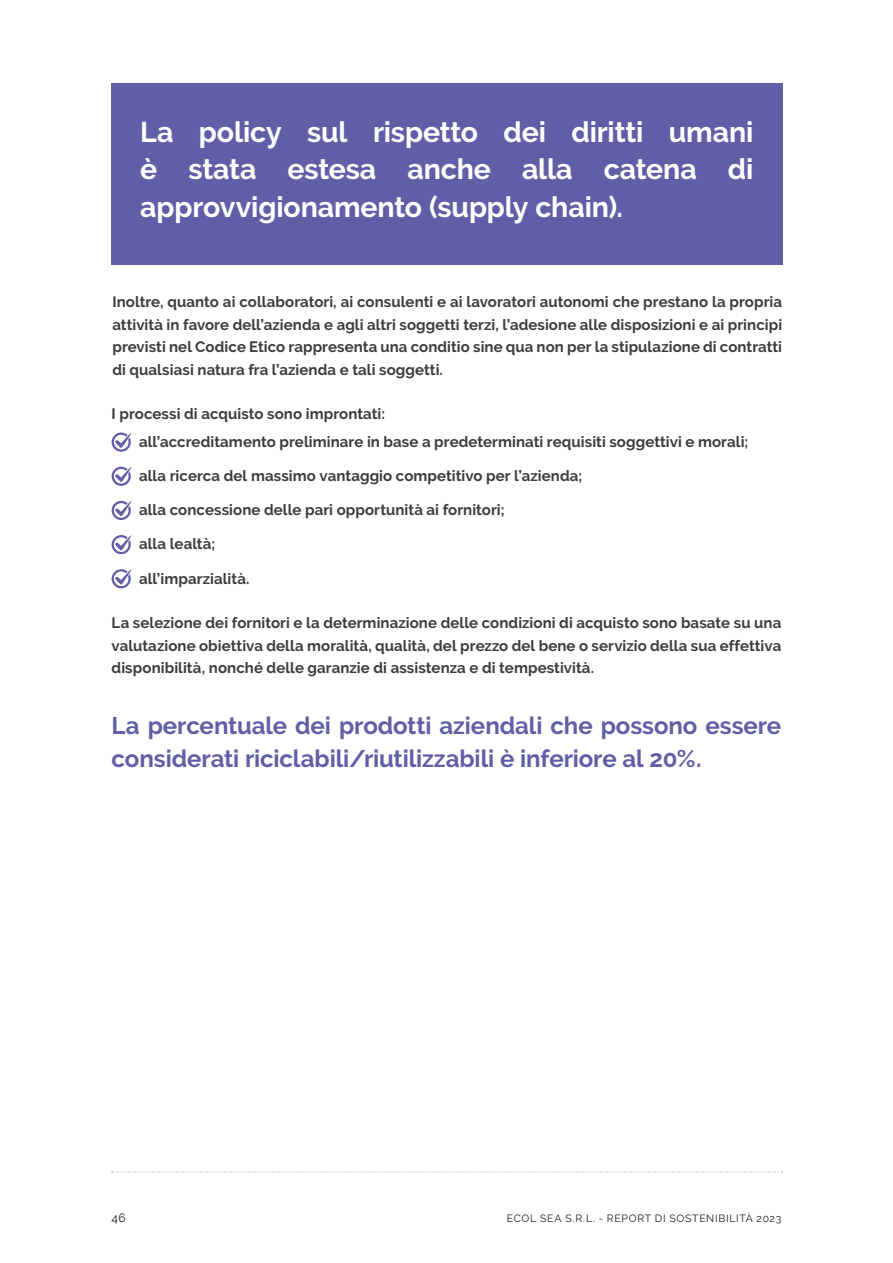
<style>
.page{position:relative;width:893px;height:1263px;background:#fff}
.page>*{position:absolute;margin:0;border:0;box-sizing:border-box;transform-origin:0 0}
.t1{font:700 28.5px/37.5px "Raleway";letter-spacing:-.005em;color:#fff;text-align:justify}
.t2{font:700 24px/33px "Raleway";letter-spacing:-.005em;color:#605ea6}
.t3{font:700 15px/22.5px "Raleway";letter-spacing:.005em;color:#3d3d3c;text-align:justify}
.t4{font:12px "Raleway";color:#1d1d1b}
.t5{font:10.5px "Raleway";letter-spacing:.065em;color:#1d1d1b}
</style>
<div class="page">
<svg style="left:112px;top:1172px;width:670px;height:1px"></svg>
<svg style="left:112px;top:467px;width:19px;height:19px"></svg>
<svg style="left:112px;top:501px;width:19px;height:19px"></svg>
<svg style="left:112px;top:535px;width:19px;height:19px"></svg>
<svg style="left:112px;top:569px;width:19px;height:19px"></svg>
<svg style="left:112px;top:432px;width:19px;height:20px"></svg>
<div style="left:112px;top:84px;width:671px;height:181px;background:#605ea6"></div>
<h1 class="t1" style="left:140px;top:113px;width:615px">La policy sul rispetto dei diritti umani è stata estesa anche alla catena di approvvigionamento (supply chain).</h1>
<p class="t3" style="left:112px;top:291px;width:671px">Inoltre, quanto ai collaboratori, ai consulenti e ai lavoratori autonomi che prestano la propria attività in favore dell’azienda e agli altri soggetti terzi, l’adesione alle disposizioni e ai principi previsti nel Codice Etico rappresenta una conditio sine qua non per la stipulazione di contratti di qualsiasi natura fra l’azienda e tali soggetti.</p>
<p class="t3" style="left:112px;top:402px;width:275px">I processi di acquisto sono improntati:</p>
<p class="t3" style="left:139px;top:430px;width:611px">all’accreditamento preliminare in base a predeterminati requisiti soggettivi e morali;</p>
<p class="t3" style="left:139px;top:465px;width:445px">alla ricerca del massimo vantaggio competitivo per l’azienda;</p>
<p class="t3" style="left:139px;top:499px;width:367px">alla concessione delle pari opportunità ai fornitori;</p>
<p class="t3" style="left:139px;top:533px;width:78px">alla lealtà;</p>
<p class="t3" style="left:139px;top:567px;width:112px">all’imparzialità.</p>
<p class="t3" style="left:112px;top:612px;width:671px">La selezione dei fornitori e la determinazione delle condizioni di acquisto sono basate su una valutazione obiettiva della moralità, qualità, del prezzo del bene o servizio della sua effettiva disponibilità, nonché delle garanzie di assistenza e di tempestività.</p>
<h2 class="t2" style="left:112px;top:709px;width:671px">La percentuale dei prodotti aziendali che possono essere considerati riciclabili/riutilizzabili è inferiore al 20%.</h2>
<p class="t4" style="left:112px;top:1211px;width:15px">46</p>
<p class="t5" style="left:507px;top:1212px;width:276px">ECOL SEA S.R.L. - REPORT DI SOSTENIBILITÀ 2023</p>
</div>
